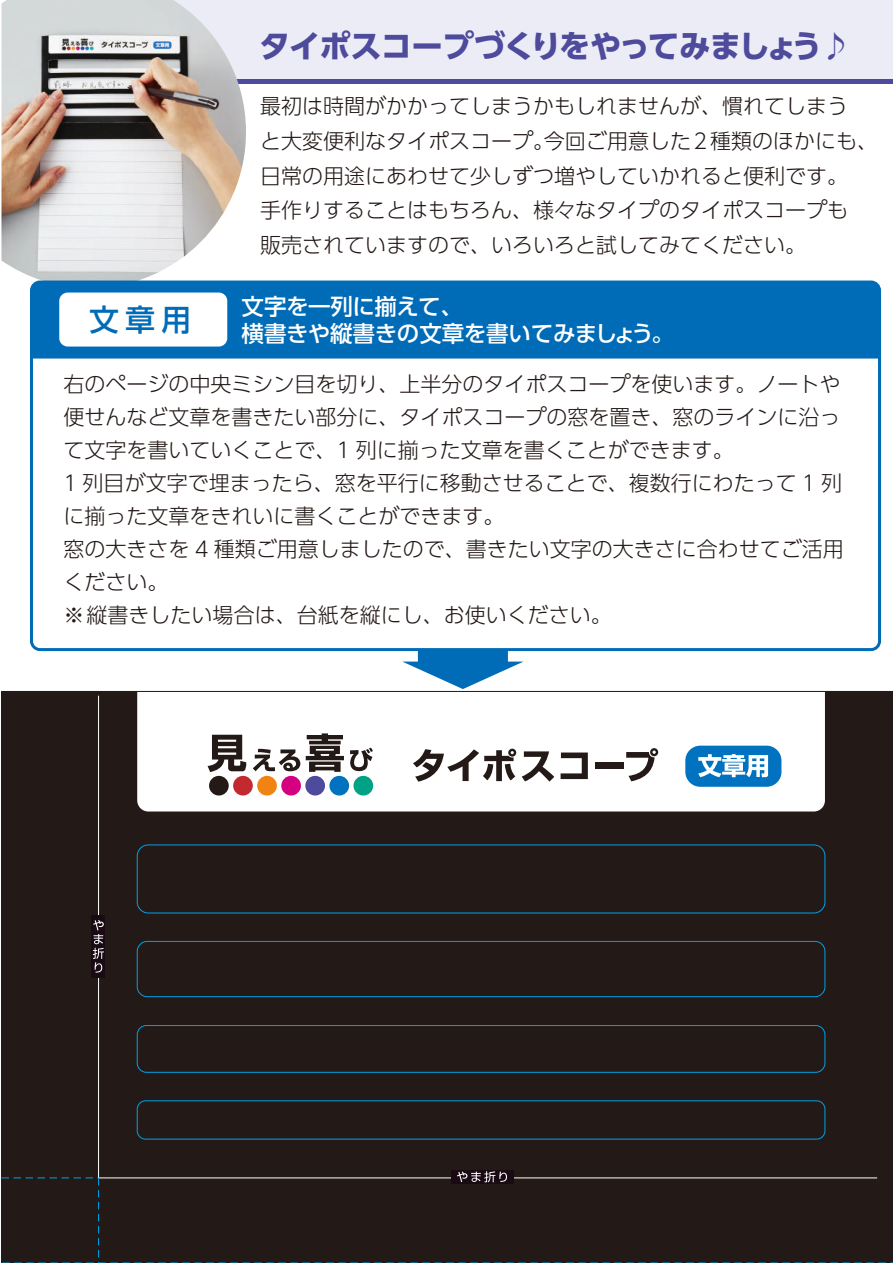
<style>
.page{position:relative;width:893px;height:1263px;background:#fff}
.page>*{position:absolute;margin:0;border:0;box-sizing:border-box;transform-origin:0 0}
.t1{font:700 31.5px "UD Shin Go Pro";letter-spacing:-.045em;color:#4e4a9c}
.t2{font:500 30px "UD Shin Go Pro";color:#006bb6}
.t3{font:500 22.5px "UD Shin Go Pro";letter-spacing:-.02em;color:#fff}
.t4{font:300 21px/33px "UD Shin Go Pro";color:#231916}
</style>
<div class="page">
<div style="left:48px;top:0;width:845px;height:81px;background:#ececf6"></div>
<hr style="left:48px;top:79px;width:845px;height:4px;background:#4e4a9c">
<img style="left:2px;top:0;width:244px;height:287px">
<div style="left:32px;top:282px;width:846px;height:76px;background:#006bb6"></div>
<div style="left:2px;top:691px;width:891px;height:572px;background:#231916"></div>
<div style="left:137px;top:680px;width:688px;height:131px;background:#fff;border-radius:11px"></div>
<hr style="left:98px;top:696px;width:1px;height:482px;background:#fff">
<div style="left:92px;top:915px;width:13px;height:63px;background:#1a0a14"></div>
<svg style="left:93px;top:920px;width:11px;height:52px"></svg>
<svg style="left:413px;top:749px;width:103px;height:33px"></svg>
<svg style="left:522px;top:751px;width:32px;height:31px"></svg>
<svg style="left:561px;top:752px;width:27px;height:27px"></svg>
<div style="left:595px;top:763px;width:29px;height:6px;background:#231916"></div>
<svg style="left:626px;top:748px;width:32px;height:33px"></svg>
<svg style="left:208px;top:735px;width:38px;height:37px"></svg>
<svg style="left:253px;top:749px;width:47px;height:22px"></svg>
<svg style="left:306px;top:733px;width:38px;height:39px"></svg>
<svg style="left:350px;top:748px;width:23px;height:23px"></svg>
<div style="left:209px;top:776px;width:20px;height:19px;background:#231916;border-radius:50%"></div>
<div style="left:233px;top:776px;width:20px;height:19px;background:#c32a30;border-radius:50%"></div>
<div style="left:257px;top:776px;width:20px;height:19px;background:#f08311;border-radius:50%"></div>
<div style="left:281px;top:776px;width:20px;height:19px;background:#d40080;border-radius:50%"></div>
<div style="left:305px;top:776px;width:20px;height:19px;background:#4e4a9c;border-radius:50%"></div>
<div style="left:329px;top:776px;width:20px;height:19px;background:#0072bf;border-radius:50%"></div>
<div style="left:353px;top:776px;width:20px;height:19px;background:#00a285;border-radius:50%"></div>
<div style="left:685px;top:746px;width:96px;height:41px;background:#0072bf;border-radius:15px"></div>
<svg style="left:698px;top:754px;width:70px;height:23px"></svg>
<div style="left:137px;top:845px;width:688px;height:68px;border:1px solid #00a1e9;border-radius:11px"></div>
<div style="left:137px;top:941px;width:688px;height:56px;border:1px solid #00a1e9;border-radius:10px"></div>
<div style="left:137px;top:1025px;width:688px;height:47px;border:1px solid #00a1e9;border-radius:9px"></div>
<div style="left:137px;top:1101px;width:688px;height:38px;border:1px solid #00a1e9;border-radius:8px"></div>
<hr style="left:1px;top:691px;width:892px;height:1px;background:#231916">
<svg style="left:2px;top:1171px;width:891px;height:92px"></svg>
<div style="left:30px;top:281px;width:851px;height:370px;border:3px solid #006bb6;border-radius:9px"></div>
<div style="left:59px;top:292px;width:168px;height:54px;background:#fff;border-radius:8px"></div>
<svg style="left:402px;top:649px;width:121px;height:40px"></svg>
<h2 class="t2" style="left:89px;top:296px;width:103px">文章用</h2>
<h1 class="t1" style="left:259px;top:21px;width:594px">タイポスコープづくりをやってみましょう♪</h1>
<p class="t4" style="left:260px;top:89px;width:620px;line-height:34.5px">最初は時間がかかってしまうかもしれませんが、慣れてしまう<br>と大変便利なタイポスコープ。今回ご用意した2種類のほかにも、日常の用途にあわせて少しずつ増やしていかれると便利です。<br>手作りすることはもちろん、様々なタイプのタイポスコープも<br>販売されていますので、いろいろと試してみてください。</p>
<p class="t3" style="left:242px;top:288px;width:223px">文字を一列に揃えて、</p>
<p class="t3" style="left:242px;top:315px;width:434px">横書きや縦書きの文章を書いてみましょう。</p>
<p class="t4" style="left:64px;top:367px;width:782px">右のページの中央ミシン目を切り、上半分のタイポスコープを使います。ノートや便せんなど文章を書きたい部分に、タイポスコープの窓を置き、窓のラインに沿って文字を書いていくことで、1 列に揃った文章を書くことができます。<br>1 列目が文字で埋まったら、窓を平行に移動させることで、複数行にわたって 1 列に揃った文章をきれいに書くことができます。<br>窓の大きさを 4 種類ご用意しましたので、書きたい文字の大きさに合わせてご活用ください。<br>※縦書きしたい場合は、台紙を縦にし、お使いください。</p>
</div>
